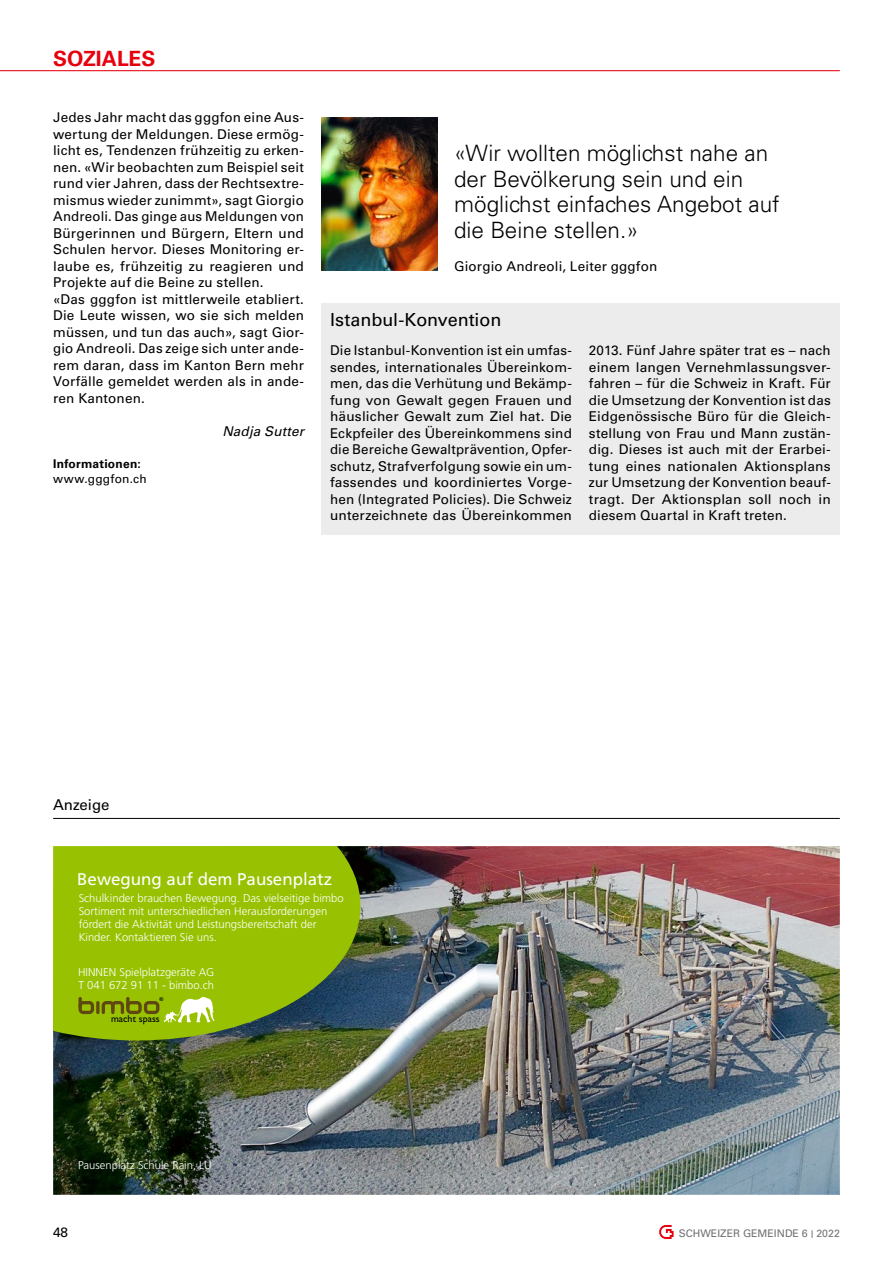
<style>
.page{position:relative;width:893px;height:1263px;background:#fff}
.page>*{position:absolute;margin:0;border:0;box-sizing:border-box;transform-origin:0 0}
.t1{font:300 22.5px/25.5px "Univers LT Std";color:#000}
.t2{font:700 21px "Univers LT Std";letter-spacing:-.005em;color:#e7000e}
.t3{font:18px "Univers LT Std";letter-spacing:-.01em;color:#000}
.t4{font:16.95px "Gcymcg Frutiger";color:#fff}
.t5{font:15px "Univers LT Std";color:#000}
.t6{font:13.5px/16.5px "Univers LT Std";letter-spacing:.01em;color:#000;text-align:justify}
.t7{font:italic 13.5px "Univers LT Std";letter-spacing:.01em;color:#000}
.t8{font:700 12px "Univers LT Std";letter-spacing:.02em;color:#000}
.t9{font:12px "Univers LT Std";letter-spacing:.02em;color:#000}
.t10{font:300 11.25px/12.9px "Lbbrvs Frutiger CE";color:#fff}
.t11{font:10.5px "Univers LT Std";color:#6f7070}
.t12{font:10.05px "Fdnrhy Gill Sans";color:#000}
.t13{font:700 5.25px "Vyrtrx Arial";color:#000}
</style>
<div class="page">
<hr style="left:0;top:70px;width:840px;height:1px;background:#e7000e">
<svg style="left:659px;top:1225px;width:15px;height:14px"></svg>
<div style="left:321px;top:303px;width:519px;height:232px;background:#ececec"></div>
<hr style="left:53px;top:818px;width:787px;height:1px;background:#000">
<img style="left:321px;top:118px;width:117px;height:153px">
<img style="left:53px;top:846px;width:787px;height:349px">
<svg style="left:53px;top:846px;width:307px;height:194px;background:#8ab20a"></svg>
<svg style="left:79px;top:997px;width:15px;height:17px"></svg>
<svg style="left:102px;top:997px;width:113px;height:25px"></svg>
<svg style="left:96px;top:1001px;width:4px;height:13px"></svg>
<h2 class="t2" style="left:53px;top:46px;width:104px">SOZIALES</h2>
<p class="t6" style="left:53px;top:109px;width:252px;text-align:left">Jedes Jahr macht das gggfon eine Aus&shy;wertung der Meldungen. Diese ermög&shy;licht es, Tendenzen frühzeitig zu erken&shy;nen. «Wir beobachten zum Beispiel seit rund vier Jahren, dass der Rechtsextre&shy;mismus wieder zunimmt», sagt Giorgio Andreoli. Das ginge aus Meldungen von Bürgerinnen und Bürgern, Eltern und Schulen hervor. Dieses Monitoring er&shy;laube es, frühzeitig zu reagieren und Projekte auf die Beine zu stellen.<br>«Das gggfon ist mittlerweile etabliert.<br>Die Leute wissen, wo sie sich melden müssen, und tun das auch», sagt Gior&shy;gio Andreoli. Das zeige sich unter ande&shy;rem daran, dass im Kanton Bern mehr Vorfälle gemeldet werden als in ande&shy;ren Kantonen.</p>
<p class="t7" style="left:222px;top:423px;width:83px">Nadja Sutter</p>
<p class="t8" style="left:53px;top:456px;width:89px">Informationen:</p>
<p class="t9" style="left:53px;top:471px;width:95px">www.gggfon.ch</p>
<h1 class="t1" style="left:454px;top:140px;width:327px">«Wir wollten möglichst nahe an der Bevölkerung sein und ein möglichst einfaches Angebot auf die Beine stellen.»</h1>
<p class="t6" style="left:454px;top:258px;width:205px">Giorgio Andreoli, Leiter gggfon</p>
<h3 class="t3" style="left:330px;top:309px;width:173px">Istanbul-Konvention</h3>
<p class="t6" style="left:330px;top:342px;width:243px">Die Istanbul-Konvention ist ein umfas&shy;sendes, internationales Übereinkom&shy;men, das die Verhütung und Bekämp&shy;fung von Gewalt gegen Frauen und häuslicher Gewalt zum Ziel hat. Die Eckpfeiler des Übereinkommens sind die Bereiche Gewaltprävention, Opfer&shy;schutz, Strafverfolgung sowie ein um&shy;fassendes und koordiniertes Vorge&shy;hen (Integrated Policies). Die Schweiz unterzeichnete das Übereinkommen</p>
<p class="t6" style="left:589px;top:342px;width:243px">2013. Fünf Jahre später trat es – nach einem langen Vernehmlassungsver&shy;fahren – für die Schweiz in Kraft. Für die Umsetzung der Konvention ist das Eidgenössische Büro für die Gleich&shy;stellung von Frau und Mann zustän&shy;dig. Dieses ist auch mit der Erarbei&shy;tung eines nationalen Aktionsplans zur Umsetzung der Konvention beauf&shy;tragt. Der Aktionsplan soll noch in diesem Quartal in Kraft treten.</p>
<p class="t5" style="left:53px;top:795px;width:58px">Anzeige</p>
<p class="t4" style="left:77px;top:869px;width:256px">Bewegung auf dem Pausenplatz</p>
<p class="t10" style="left:79px;top:891px;width:267px">Schulkinder brauchen Bewegung. Das vielseitige bimbo Sortiment mit unterschiedlichen Herausforderungen fördert die Aktivität und Leistungsbereitschaft der Kinder. Kontaktieren Sie uns.</p>
<p class="t10" style="left:78px;top:965px;width:138px">HINNEN Spielplatzgeräte AG<br>T 041 672 91 11 - bimbo.ch</p>
<p class="t12" style="left:111px;top:1013px;width:50px">macht spass</p>
<p class="t13" style="left:159px;top:995px;width:5px">®</p>
<p class="t10" style="left:78px;top:1159px;width:135px">Pausenplatz Schule Rain, LU</p>
<p class="t6" style="left:53px;top:1224px;width:17px">48</p>
<p class="t11" style="left:679px;top:1227px;width:162px">SCHWEIZER GEMEINDE 6 <sup>|</sup> 2022</p>
</div>
